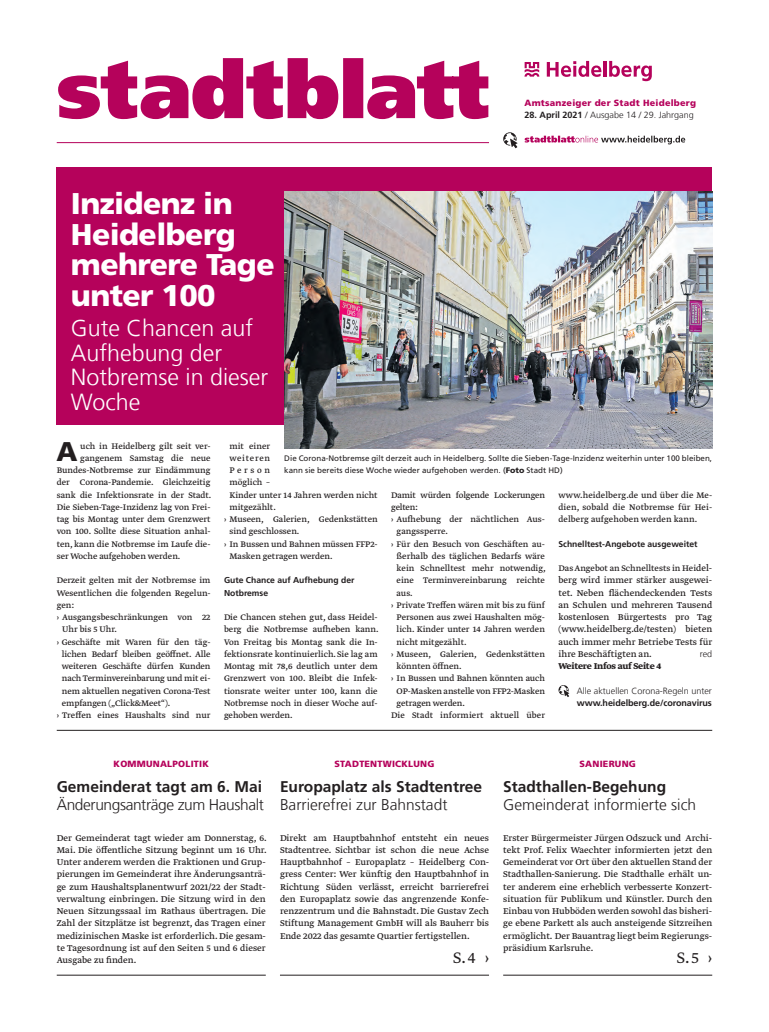
<style>
.page{position:relative;width:769px;height:1032px;background:#fff}
.page>*{position:absolute;margin:0;border:0;box-sizing:border-box;transform-origin:0 0}
.t1{font:900 30px/30.6px "Frutiger LT Std";letter-spacing:-.02em;color:#fff}
.t2{font:900 27.1px "Frutiger LT Std";color:#231f20}
.t3{font:300 23.2px/24.5px "Frutiger LT Com";color:#fff}
.t4{font:300 18px "Greta Text Std";color:#231f20}
.t5{font:700 15.5px "Frutiger LT Com";color:#231f20}
.t6{font:300 15.5px "Frutiger LT Com";color:#231f20}
.t7{font:300 15.5px "Frutiger LT Com";letter-spacing:-.025em;color:#231f20}
.t8{font:10px/12.3px "Greta Text Std";color:#231f20;text-align:justify}
.t9{font:700 10px "Greta Text Std";letter-spacing:-.02em;color:#231f20}
.t10{font:9.5px/12.2px "Greta Text Std";color:#231f20;text-align:justify}
.t11{font:9.5px "Greta Text Std";letter-spacing:-.02em;color:#231f20}
.t12{font:9.5px "Greta Text Std";letter-spacing:.075em;color:#231f20}
.t13{font:900 9px "Frutiger LT Std";letter-spacing:.025em;color:#b5025b}
.t14{font:300 9px "Frutiger LT Com";color:#231f20}
.t15{font:700 9px "Frutiger LT Com";letter-spacing:-.01em;color:#231f20}
.t16{font:700 8.6px/12.2px "Frutiger LT Com";color:#231f20}
.t17{font:8px/12.2px "Frutiger LT Pro";color:#231f20}
.s1{font-weight:700}
.s2{font-family:"Frutiger LT Std";font-weight:900}
.s3{font-size:10px}
</style>
<div class="page">
<hr style="left:280px;top:975px;width:209px;height:1px;background:#231f20">
<hr style="left:503px;top:975px;width:208px;height:1px;background:#231f20">
<hr style="left:57px;top:975px;width:209px;height:1px;background:#231f20">
<hr style="left:57px;top:730px;width:654px;height:1px;background:#231f20">
<svg style="left:524px;top:136px;width:161px;height:8px"></svg>
<svg style="left:503px;top:132px;width:14px;height:16px"></svg>
<svg style="left:524px;top:62px;width:15px;height:15px"></svg>
<svg style="left:546px;top:61px;width:55px;height:16px"></svg>
<hr style="left:603px;top:61px;width:3px;height:16px;background:#b5025b">
<svg style="left:609px;top:61px;width:42px;height:20px"></svg>
<svg style="left:58px;top:58px;width:430px;height:61px"></svg>
<hr style="left:57px;top:142px;width:432px;height:1px;background:#b5025b">
<div style="left:57px;top:167px;width:654px;height:257px;background:#b5025b"></div>
<svg style="left:558px;top:685px;width:11px;height:12px"></svg>
<img style="left:284px;top:191px;width:428px;height:258px">
<h1 class="t1" style="left:71px;top:188px;width:205px">Inzidenz in<br>Heidelberg mehrere Tage unter 100</h1>
<h3 class="t3" style="left:71px;top:316px;width:199px">Gute Chancen auf<br>Aufhebung der<br>Notbremse in dieser<br>Woche</h3>
<p class="t13" style="left:524px;top:97px;width:173px">Amtsanzeiger der Stadt Heidelberg</p>
<p class="t14" style="left:524px;top:110px;width:171px"><span class="s1">28. April 2021</span> / Ausgabe 14 / 29. Jahrgang</p>
<h2 class="t2" style="left:56px;top:435px;width:23px">A</h2>
<p class="t10" style="left:80px;top:440px;width:132px">uch in Heidelberg gilt seit ver-</p>
<p class="t10" style="left:80px;top:452px;width:132px">gangenem Samstag die neue</p>
<p class="t10" style="left:57px;top:465px;width:155px">Bundes-Notbremse zur Eindämmung</p>
<p class="t10" style="left:57px;top:477px;width:155px">der Corona-Pandemie. Gleichzeitig</p>
<p class="t10" style="left:57px;top:489px;width:156px">sank die Infektionsrate in der Stadt.</p>
<p class="t10" style="left:57px;top:501px;width:155px">Die Sieben-Tage-Inzidenz lag von Frei-</p>
<p class="t10" style="left:57px;top:514px;width:155px">tag bis Montag unter dem Grenzwert</p>
<p class="t10" style="left:57px;top:526px;width:155px">von 100. Sollte diese Situation anhal-</p>
<p class="t10" style="left:57px;top:538px;width:155px">ten, kann die Notbremse im Laufe die-</p>
<p class="t10" style="left:57px;top:550px;width:125px">ser Woche aufgehoben werden.</p>
<p class="t10" style="left:57px;top:575px;width:155px">Derzeit gelten mit der Notbremse im</p>
<p class="t10" style="left:57px;top:587px;width:155px">Wesentlichen die folgenden Regelun-</p>
<p class="t10" style="left:57px;top:599px;width:19px">gen:</p>
<p class="t10" style="left:57px;top:612px;width:155px">› Ausgangsbeschränkungen von 22</p>
<p class="t10" style="left:62px;top:624px;width:56px">Uhr bis 5 Uhr.</p>
<p class="t10" style="left:57px;top:636px;width:155px">› Geschäfte mit Waren für den täg-</p>
<p class="t10" style="left:62px;top:648px;width:150px">lichen Bedarf bleiben geöffnet. Alle</p>
<p class="t10" style="left:62px;top:661px;width:150px">weiteren Geschäfte dürfen Kunden</p>
<p class="t10" style="left:62px;top:673px;width:150px">nach Terminvereinbarung und mit ei-</p>
<p class="t10" style="left:62px;top:685px;width:150px">nem aktuellen negativen Corona-Test</p>
<p class="t10" style="left:62px;top:697px;width:110px">empfangen („Click&amp;Meet“).</p>
<p class="t10" style="left:57px;top:709px;width:155px">› Treffen eines Haushalts sind nur</p>
<p class="t10" style="left:229px;top:440px;width:42px">mit einer</p>
<p class="t12" style="left:229px;top:452px;width:42px">weiteren</p>
<p class="t10" style="left:229px;top:465px;width:42px">Person</p>
<p class="t10" style="left:229px;top:477px;width:42px">möglich –</p>
<p class="t10" style="left:229px;top:489px;width:150px">Kinder unter 14 Jahren werden nicht</p>
<p class="t10" style="left:229px;top:501px;width:48px">mitgezählt.</p>
<p class="t10" style="left:224px;top:514px;width:155px">› Museen, Galerien, Gedenkstätten</p>
<p class="t10" style="left:229px;top:526px;width:71px">sind geschlossen.</p>
<p class="t10" style="left:224px;top:538px;width:155px">› In Bussen und Bahnen müssen FFP2-</p>
<p class="t10" style="left:229px;top:550px;width:105px">Masken getragen werden.</p>
<p class="t16" style="left:224px;top:574px;width:132px">Gute Chance auf Aufhebung der<br>Notbremse</p>
<p class="t10" style="left:224px;top:612px;width:156px">Die Chancen stehen gut, dass Heidel&shy;berg die Notbremse aufheben kann.<br>Von Freitag bis Montag sank die In&shy;fektionsrate kontinuierlich. Sie lag am Montag mit 78,6 deutlich unter dem Grenzwert von 100. Bleibt die Infek&shy;tionsrate weiter unter 100, kann die Notbremse noch in dieser Woche auf&shy;gehoben werden.</p>
<p class="t17" style="left:284px;top:452px;width:429px">Die Corona-Notbremse gilt derzeit auch in Heidelberg. Sollte die Sieben-Tage-Inzidenz weiterhin unter 100 bleiben, kann sie bereits diese Woche wieder aufgehoben werden. (<span class="s2">Foto</span> Stadt HD)</p>
<p class="t11" style="left:391px;top:489px;width:155px">Damit würden folgende Lockerungen</p>
<p class="t10" style="left:391px;top:501px;width:28px">gelten:</p>
<p class="t10" style="left:391px;top:514px;width:155px">› Aufhebung der nächtlichen Aus-</p>
<p class="t10" style="left:396px;top:526px;width:53px">gangssperre.</p>
<p class="t10" style="left:391px;top:538px;width:155px">› Für den Besuch von Geschäften au-</p>
<p class="t10" style="left:396px;top:550px;width:150px">ßerhalb des täglichen Bedarfs wäre</p>
<p class="t10" style="left:396px;top:563px;width:151px">kein Schnelltest mehr notwendig,</p>
<p class="t10" style="left:396px;top:575px;width:150px">eine Terminvereinbarung reichte</p>
<p class="t10" style="left:396px;top:587px;width:18px">aus.</p>
<p class="t10" style="left:391px;top:599px;width:155px">› Private Treffen wären mit bis zu fünf</p>
<p class="t10" style="left:396px;top:612px;width:150px">Personen aus zwei Haushalten mög-</p>
<p class="t10" style="left:396px;top:624px;width:150px">lich. Kinder unter 14 Jahren werden</p>
<p class="t10" style="left:396px;top:636px;width:71px">nicht mitgezählt.</p>
<p class="t10" style="left:391px;top:648px;width:155px">› Museen, Galerien, Gedenkstätten</p>
<p class="t10" style="left:396px;top:661px;width:66px">könnten öffnen.</p>
<p class="t10" style="left:391px;top:673px;width:155px">› In Bussen und Bahnen könnten auch</p>
<p class="t10" style="left:396px;top:685px;width:150px">OP-Masken anstelle von FFP2-Masken</p>
<p class="t10" style="left:396px;top:697px;width:70px">getragen werden.</p>
<p class="t10" style="left:391px;top:709px;width:155px">Die Stadt informiert aktuell über</p>
<p class="t10" style="left:558px;top:489px;width:155px">www.heidelberg.de und über die Me&shy;dien, sobald die Notbremse für Hei&shy;delberg aufgehoben werden kann.</p>
<p class="t16" style="left:558px;top:537px;width:140px">Schnelltest-Angebote ausgeweitet</p>
<p class="t10" style="left:558px;top:563px;width:155px">Das Angebot an Schnelltests in Hei<span class="s3">del-</span></p>
<p class="t8" style="left:558px;top:575px;width:155px">berg wird immer stärker ausgewei&shy;tet. Neben flächendeckenden Tests an Schulen und mehreren Tausend kostenlosen Bürgertests pro Tag (www.heidelberg.de/testen) bieten auch immer mehr Betriebe Tests für ihre Beschäftigten an.</p>
<p class="t14" style="left:699px;top:648px;width:14px">red</p>
<p class="t9" style="left:558px;top:660px;width:104px">Weitere Infos auf Seite 4</p>
<p class="t14" style="left:576px;top:685px;width:136px">Alle aktuellen Corona-Regeln unter</p>
<p class="t15" style="left:576px;top:697px;width:136px">www.heidelberg.de/coronavirus</p>
<p class="t13" style="left:114px;top:758px;width:97px">KOMMUNALPOLITIK</p>
<h3 class="t5" style="left:57px;top:777px;width:207px">Gemeinderat tagt am 6. Mai</h3>
<h3 class="t7" style="left:57px;top:795px;width:209px">Änderungsanträge zum Haushalt</h3>
<p class="t8" style="left:57px;top:832px;width:211px">Der Gemeinderat tagt wieder am Donnerstag, 6.<br>Mai. Die öffentliche Sitzung beginnt um 16 Uhr.<br>Unter anderem werden die Fraktionen und Grup&shy;pierungen im Gemeinderat ihre Änderungsanträ&shy;ge zum Haushaltsplanentwurf 2021/22 der Stadt&shy;verwaltung einbringen. Die Sitzung wird in den Neuen Sitzungssaal im Rathaus übertragen. Die Zahl der Sitzplätze ist begrenzt, das Tragen einer medizinischen Maske ist erforderlich. Die gesam&shy;te Tagesordnung ist auf den Seiten 5 und 6 dieser Ausgabe zu finden.</p>
<p class="t13" style="left:334px;top:758px;width:101px">STADTENTWICKLUNG</p>
<h3 class="t5" style="left:280px;top:777px;width:203px">Europaplatz als Stadtentree</h3>
<h3 class="t6" style="left:280px;top:795px;width:169px">Barrierefrei zur Bahnstadt</h3>
<p class="t8" style="left:280px;top:832px;width:210px">Direkt am Hauptbahnhof entsteht ein neues Stadtentree. Sichtbar ist schon die neue Achse Hauptbahnhof – Europaplatz – Heidelberg Con&shy;gress Center: Wer künftig den Hauptbahnhof in Richtung Süden verlässt, erreicht barrierefrei den Europaplatz sowie das angrenzende Konfe&shy;renzzentrum und die Bahnstadt. Die Gustav Zech Stiftung Management GmbH will als Bauherr bis Ende 2022 das gesamte Quartier fertigstellen.</p>
<h3 class="t4" style="left:453px;top:947px;width:37px">S. 4 ›</h3>
<p class="t13" style="left:579px;top:758px;width:58px">SANIERUNG</p>
<h3 class="t5" style="left:503px;top:777px;width:164px">Stadthallen-Begehung</h3>
<h3 class="t6" style="left:503px;top:795px;width:194px">Gemeinderat informierte sich</h3>
<p class="t8" style="left:503px;top:832px;width:210px">Erster Bürgermeister Jürgen Odszuck und Archi&shy;tekt Prof. Felix Waechter informierten jetzt den Gemeinderat vor Ort über den aktuellen Stand der Stadthallen-Sanierung. Die Stadthalle erhält un&shy;ter anderem eine erheblich verbesserte Konzert&shy;situation für Publikum und Künstler. Durch den Einbau von Hubböden werden sowohl das bisheri&shy;ge ebene Parkett als auch ansteigende Sitzreihen ermöglicht. Der Bauantrag liegt beim Regierungs&shy;präsidium Karlsruhe.</p>
<h3 class="t4" style="left:676px;top:947px;width:37px">S. 5 ›</h3>
</div>
